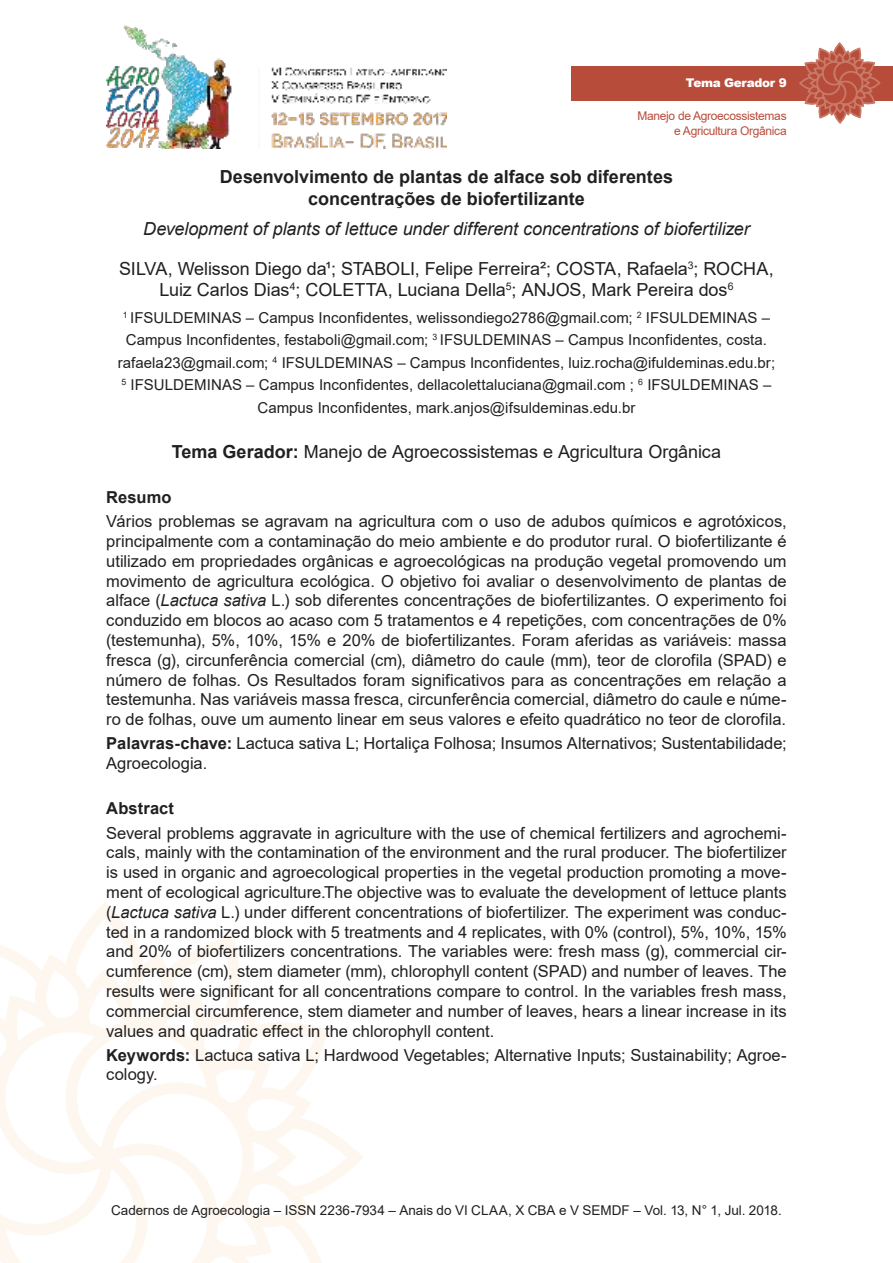
<style>
.page{position:relative;width:893px;height:1263px;background:#fff}
.page>*{position:absolute;margin:0;border:0;box-sizing:border-box;transform-origin:0 0}
.t1{font:18px/21.6px "Arial";letter-spacing:-.005em;color:#221f1f;text-align:center}
.t2{font:700 18px/21.6px "Arial";color:#221f1f;text-align:center}
.t3{font:italic 18px "Arial";letter-spacing:-.005em;color:#221f1f}
.t4{font:16.5px/19.8px "Arial";color:#221f1f;text-align:justify}
.t5{font:700 16.5px "Arial";letter-spacing:.005em;color:#221f1f}
.t6{font:15px/22.5px "Arial";color:#221f1f;text-align:center}
.t7{font:13.5px "Arial";color:#221f1f}
.t8{font:12px/14.4px "Arial";letter-spacing:-.025em;color:#b84c3b;text-align:right}
.t9{font:900 12px "Arial";letter-spacing:-.025em;color:#fff}
.s1{font-weight:700}
.s2{font-style:italic}
</style>
<div class="page">
<img style="left:106px;top:25px;width:340px;height:124px">
<svg style="left:0;top:910px;width:363px;height:353px"></svg>
<div style="left:571px;top:66px;width:322px;height:34px;background:#b84c3b"></div>
<svg style="left:798px;top:43px;width:83px;height:81px"></svg>
<p class="t9" style="left:686px;top:76px;width:102px">Tema Gerador 9</p>
<p class="t8" style="left:637px;top:110px;width:151px">Manejo de Agroecossistemas e Agricultura Orgânica</p>
<p class="t2" style="left:220px;top:168px;width:455px">Desenvolvimento de plantas de alface sob diferentes concentrações de biofertilizante</p>
<p class="t3" style="left:143px;top:222px;width:608px">Development of plants of lettuce under different concentrations of biofertilizer</p>
<p class="t1" style="left:119px;top:259px;width:656px">SILVA, Welisson Diego da¹; STABOLI, Felipe Ferreira²; COSTA, Rafaela<sup>3</sup>; ROCHA,<br>Luiz Carlos Dias<sup>4</sup>; COLETTA, Luciana Della<sup>5</sup>; ANJOS, Mark Pereira dos<sup>6</sup></p>
<p class="t6" style="left:118px;top:308px;width:659px"><sup>1</sup> IFSULDEMINAS – Campus Inconfidentes, welissondiego2786@gmail.com; <sup>2</sup> IFSULDEMINAS – Campus Inconfidentes, festaboli@gmail.com; <sup>3</sup> IFSULDEMINAS – Campus Inconfidentes, costa. rafaela23@gmail.com; <sup>4</sup> IFSULDEMINAS – Campus Inconfidentes, luiz.rocha@ifuldeminas.edu.br; <sup>5</sup> IFSULDEMINAS – Campus Inconfidentes, dellacolettaluciana@gmail.com ; <sup>6</sup> IFSULDEMINAS – Campus Inconfidentes, mark.anjos@ifsuldeminas.edu.br</p>
<p class="t1" style="left:172px;top:442px;width:551px"><span class="s1">Tema Gerador:</span> Manejo de Agroecossistemas e Agricultura Orgânica</p>
<p class="t5" style="left:106px;top:491px;width:67px">Resumo</p>
<p class="t4" style="left:106px;top:513px;width:682px">Vários problemas se agravam na agricultura com o uso de adubos químicos e agrotóxicos, principalmente com a contaminação do meio ambiente e do produtor rural. O biofertilizante é utilizado em propriedades orgânicas e agroecológicas na produção vegetal promovendo um movimento de agricultura ecológica. O objetivo foi avaliar o desenvolvimento de plantas de alface (<span class="s2">Lactuca sativa</span> L.) sob diferentes concentrações de biofertilizantes. O experimento foi conduzido em blocos ao acaso com 5 tratamentos e 4 repetições, com concentrações de 0% (testemunha), 5%, 10%, 15% e 20% de biofertilizantes. Foram aferidas as variáveis: massa fresca (g), circunferência comercial (cm), diâmetro do caule (mm), teor de clorofila (SPAD) e número de folhas. Os Resultados foram significativos para as concentrações em relação a testemunha. Nas variáveis massa fresca, circunferência comercial, diâmetro do caule e núme&shy;ro de folhas, ouve um aumento linear em seus valores e efeito quadrático no teor de clorofila.</p>
<p class="t4" style="left:106px;top:735px;width:682px"><span class="s1">Palavras-chave:</span> Lactuca sativa L; Hortaliça Folhosa; Insumos Alternativos; Sustentabilidade;<br>Agroecologia.</p>
<p class="t5" style="left:106px;top:802px;width:69px">Abstract</p>
<p class="t4" style="left:106px;top:824px;width:682px">Several problems aggravate in agriculture with the use of chemical fertilizers and agrochemi&shy;cals, mainly with the contamination of the environment and the rural producer. The biofertilizer is used in organic and agroecological properties in the vegetal production promoting a move&shy;ment of ecological agriculture.The objective was to evaluate the development of lettuce plants (<span class="s2">Lactuca sativa</span> L.) under different concentrations of biofertilizer. The experiment was conduc&shy;ted in a randomized block with 5 treatments and 4 replicates, with 0% (control), 5%, 10%, 15% and 20% of biofertilizers concentrations. The variables were: fresh mass (g), commercial cir&shy;cumference (cm), stem diameter (mm), chlorophyll content (SPAD) and number of leaves. The results were significant for all concentrations compare to control. In the variables fresh mass, commercial circumference, stem diameter and number of leaves, hears a linear increase in its values and quadratic effect in the chlorophyll content.</p>
<p class="t4" style="left:106px;top:1046px;width:682px"><span class="s1">Keywords:</span> Lactuca sativa L; Hardwood Vegetables; Alternative Inputs; Sustainability; Agroe&shy;cology.</p>
<p class="t7" style="left:111px;top:1205px;width:672px">Cadernos de Agroecologia – ISSN 2236-7934 – Anais do VI CLAA, X CBA e V SEMDF – Vol. 13, N° 1, Jul. 2018.</p>
</div>
